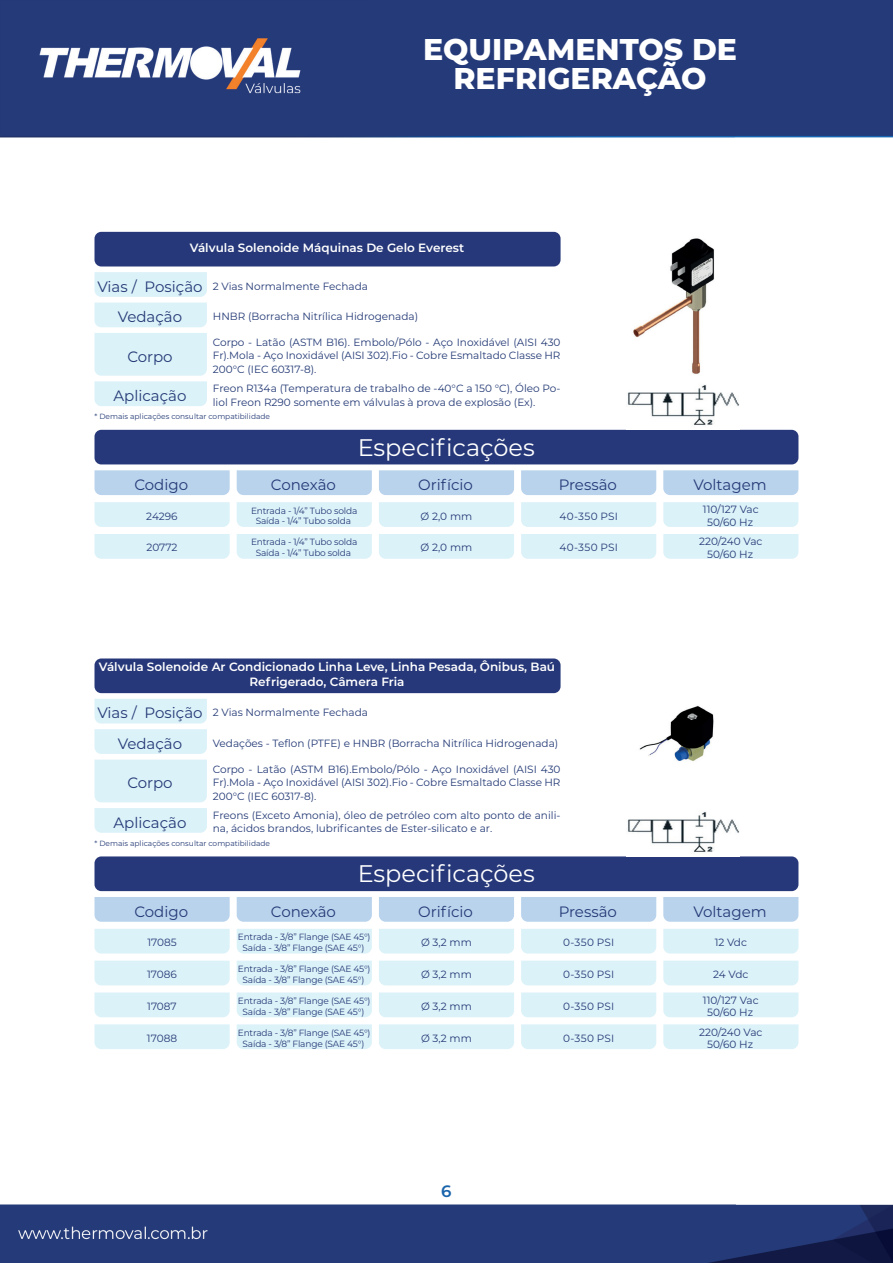
<style>
.page{position:relative;width:893px;height:1263px;background:#fff}
.page>*{position:absolute;margin:0;border:0;box-sizing:border-box;transform-origin:0 0}
.t1{font:800 30px/28.5px "Montserrat";color:#fff;text-align:center}
.t2{font:24px "Montserrat";color:#fff}
.t3{font:600 16.5px "Montserrat";color:#1a64ab}
.t4{font:15px/30.5px "Montserrat";color:#243a76;text-align:center}
.t5{font:600 12px/14.4px "Montserrat";color:#fff;text-align:center}
.t6{font:10.5px/13.5px "Montserrat";color:#243a76;text-align:center}
.t7{font:9px/10.8px "Montserrat";letter-spacing:-.02em;color:#243a76;text-align:center}
.t8{font:7.5px "Montserrat";color:#243a76}
</style>
<div class="page">
<img style="left:0;top:0;width:893px;height:1263px">
<div style="left:94px;top:272px;width:113px;height:25px;background:#dcf2f9"></div>
<div style="left:94px;top:303px;width:113px;height:24px;background:#dcf2f9"></div>
<svg style="left:94px;top:333px;width:113px;height:73px;background:#dff3f9"></svg>
<div style="left:94px;top:232px;width:467px;height:34px;background:#263879;border-radius:7px"></div>
<div style="left:94px;top:430px;width:704px;height:34px;background:#263879;border-radius:7px"></div>
<div style="left:237px;top:470px;width:135px;height:25px;background:#b9d3ed"></div>
<div style="left:95px;top:470px;width:135px;height:25px;background:#b9d3ed"></div>
<div style="left:379px;top:502px;width:135px;height:25px;background:#dcf2f9"></div>
<div style="left:379px;top:534px;width:135px;height:25px;background:#dcf2f9"></div>
<div style="left:663px;top:502px;width:135px;height:25px;background:#dcf2f9"></div>
<div style="left:663px;top:534px;width:135px;height:25px;background:#dcf2f9"></div>
<div style="left:379px;top:470px;width:135px;height:25px;background:#b9d3ed"></div>
<div style="left:663px;top:470px;width:135px;height:25px;background:#b9d3ed"></div>
<div style="left:521px;top:470px;width:135px;height:25px;background:#b9d3ed"></div>
<div style="left:521px;top:502px;width:135px;height:25px;background:#dcf2f9"></div>
<div style="left:521px;top:534px;width:135px;height:25px;background:#dcf2f9"></div>
<img style="left:599px;top:236px;width:176px;height:140px">
<div style="left:237px;top:502px;width:135px;height:25px;background:#dcf2f9"></div>
<div style="left:237px;top:534px;width:135px;height:25px;background:#dcf2f9"></div>
<div style="left:94px;top:502px;width:136px;height:25px;background:#dcf2f9"></div>
<div style="left:94px;top:534px;width:136px;height:25px;background:#dcf2f9"></div>
<img style="left:626px;top:376px;width:114px;height:54px">
<div style="left:94px;top:699px;width:113px;height:24px;background:#dcf2f9"></div>
<div style="left:94px;top:729px;width:113px;height:25px;background:#dcf2f9"></div>
<div style="left:94px;top:760px;width:113px;height:42px;background:#dcf2f9"></div>
<div style="left:95px;top:808px;width:112px;height:25px;background:#dcf2f9"></div>
<div style="left:94px;top:658px;width:467px;height:35px;background:#263879;border-radius:7px"></div>
<div style="left:94px;top:856px;width:704px;height:35px;background:#263879;border-radius:7px"></div>
<div style="left:237px;top:897px;width:135px;height:25px;background:#b9d3ed"></div>
<div style="left:95px;top:897px;width:135px;height:25px;background:#b9d3ed"></div>
<div style="left:379px;top:929px;width:135px;height:24px;background:#dcf2f9"></div>
<div style="left:379px;top:992px;width:135px;height:25px;background:#dcf2f9"></div>
<div style="left:379px;top:961px;width:135px;height:24px;background:#dcf2f9"></div>
<div style="left:379px;top:1024px;width:135px;height:25px;background:#dcf2f9"></div>
<div style="left:663px;top:929px;width:135px;height:24px;background:#dcf2f9"></div>
<div style="left:663px;top:992px;width:135px;height:25px;background:#dcf2f9"></div>
<div style="left:663px;top:961px;width:135px;height:24px;background:#dcf2f9"></div>
<div style="left:663px;top:1024px;width:135px;height:25px;background:#dcf2f9"></div>
<div style="left:379px;top:897px;width:135px;height:25px;background:#b9d3ed"></div>
<div style="left:663px;top:897px;width:135px;height:25px;background:#b9d3ed"></div>
<div style="left:521px;top:897px;width:135px;height:25px;background:#b9d3ed"></div>
<div style="left:521px;top:929px;width:135px;height:24px;background:#dcf2f9"></div>
<div style="left:521px;top:992px;width:135px;height:25px;background:#dcf2f9"></div>
<div style="left:521px;top:961px;width:135px;height:24px;background:#dcf2f9"></div>
<div style="left:521px;top:1024px;width:135px;height:25px;background:#dcf2f9"></div>
<img style="left:587px;top:658px;width:192px;height:144px">
<div style="left:237px;top:929px;width:135px;height:24px;background:#dcf2f9"></div>
<div style="left:237px;top:992px;width:135px;height:25px;background:#dcf2f9"></div>
<div style="left:237px;top:961px;width:135px;height:24px;background:#dcf2f9"></div>
<div style="left:237px;top:1024px;width:135px;height:25px;background:#dcf2f9"></div>
<div style="left:94px;top:929px;width:136px;height:24px;background:#dcf2f9"></div>
<div style="left:94px;top:992px;width:136px;height:25px;background:#dcf2f9"></div>
<div style="left:94px;top:961px;width:136px;height:24px;background:#dcf2f9"></div>
<div style="left:94px;top:1024px;width:136px;height:25px;background:#dcf2f9"></div>
<img style="left:626px;top:802px;width:114px;height:54px">
<h1 class="t1" style="left:423px;top:34px;width:315px">EQUIPAMENTOS DE<br>REFRIGERAÇÃO</h1>
<p class="t5" style="left:190px;top:240px;width:276px">Válvula Solenoide Máquinas De Gelo Everest</p>
<h3 class="t4" style="left:97px;top:271px;width:107px">Vias / Posição<br>Vedação</h3>
<h3 class="t4" style="left:127px;top:340px;width:47px">Corpo</h3>
<h3 class="t4" style="left:113px;top:380px;width:75px">Aplicação</h3>
<p class="t6" style="left:213px;top:279px;width:157px">2 Vias Normalmente Fechada</p>
<p class="t6" style="left:213px;top:309px;width:207px">HNBR (Borracha Nitrílica Hidrogenada)</p>
<p class="t6" style="left:213px;top:335px;width:349px;text-align:justify">Corpo - Latão (ASTM B16). Embolo/Pólo - Aço Inoxidável (AISI 430<br>Fr).Mola - Aço Inoxidável (AISI 302).Fio - Cobre Esmaltado Classe HR 200°C (IEC 60317-8).</p>
<p class="t6" style="left:213px;top:381px;width:349px;text-align:left">Freon R134a (Temperatura de trabalho de -40°C a 150 °C), Óleo Po&shy;liol Freon R290 somente em válvulas à prova de explosão (Ex).</p>
<p class="t8" style="left:95px;top:411px;width:177px">* Demais aplicações consultar compatibilidade</p>
<h2 class="t2" style="left:358px;top:431px;width:179px">Especificações</h2>
<h3 class="t4" style="left:134px;top:469px;width:55px">Codigo</h3>
<h3 class="t4" style="left:271px;top:469px;width:67px">Conexão</h3>
<p class="t6" style="left:146px;top:509px;width:33px">24296</p>
<p class="t6" style="left:146px;top:541px;width:33px">20772</p>
<p class="t7" style="left:251px;top:505px;width:108px">Entrada - 1/4” Tubo solda<br>Saída - 1/4” Tubo solda</p>
<p class="t7" style="left:251px;top:536px;width:108px">Entrada - 1/4” Tubo solda<br>Saída - 1/4” Tubo solda</p>
<h3 class="t4" style="left:418px;top:469px;width:56px">Orifício</h3>
<h3 class="t4" style="left:559px;top:469px;width:60px">Pressão</h3>
<h3 class="t4" style="left:693px;top:469px;width:75px">Voltagem</h3>
<p class="t6" style="left:559px;top:509px;width:60px">40-350 PSI</p>
<p class="t6" style="left:559px;top:541px;width:60px">40-350 PSI</p>
<p class="t6" style="left:703px;top:503px;width:57px;line-height:12.6px">110/127 Vac<br>50/60 Hz</p>
<p class="t6" style="left:699px;top:535px;width:65px;line-height:12.6px">220/240 Vac<br>50/60 Hz</p>
<p class="t6" style="left:421px;top:509px;width:53px">Ø 2,0 mm</p>
<p class="t6" style="left:421px;top:541px;width:53px">Ø 2,0 mm</p>
<p class="t5" style="left:99px;top:659px;width:458px">Válvula Solenoide Ar Condicionado Linha Leve, Linha Pesada, Ônibus, Baú<br>Refrigerado, Câmera Fria</p>
<h3 class="t4" style="left:97px;top:697px;width:107px">Vias / Posição<br>Vedação</h3>
<h3 class="t4" style="left:127px;top:767px;width:47px">Corpo</h3>
<h3 class="t4" style="left:113px;top:806px;width:75px">Aplicação</h3>
<p class="t6" style="left:213px;top:705px;width:157px">2 Vias Normalmente Fechada</p>
<p class="t6" style="left:213px;top:736px;width:347px">Vedações - Teflon (PTFE) e HNBR (Borracha Nitrílica Hidrogenada)</p>
<p class="t6" style="left:213px;top:762px;width:349px;text-align:justify">Corpo - Latão (ASTM B16).Embolo/Pólo - Aço Inoxidável (AISI 430<br>Fr).Mola - Aço Inoxidável (AISI 302).Fio - Cobre Esmaltado Classe HR 200°C (IEC 60317-8).</p>
<p class="t6" style="left:213px;top:808px;width:349px;text-align:left">Freons (Exceto Amonia), óleo de petróleo com alto ponto de anili&shy;na, ácidos brandos, lubrificantes de Ester-silicato e ar.</p>
<p class="t8" style="left:95px;top:838px;width:177px">* Demais aplicações consultar compatibilidade</p>
<h2 class="t2" style="left:358px;top:857px;width:179px">Especificações</h2>
<h3 class="t4" style="left:134px;top:895px;width:55px">Codigo</h3>
<h3 class="t4" style="left:271px;top:895px;width:67px">Conexão</h3>
<p class="t6" style="left:147px;top:935px;width:31px">17085</p>
<p class="t7" style="left:238px;top:931px;width:134px">Entrada - 3/8” Flange (SAE 45°)<br>Saída - 3/8” Flange (SAE 45°)</p>
<h3 class="t4" style="left:418px;top:895px;width:56px">Orifício</h3>
<h3 class="t4" style="left:559px;top:895px;width:60px">Pressão</h3>
<h3 class="t4" style="left:693px;top:895px;width:75px">Voltagem</h3>
<p class="t6" style="left:563px;top:935px;width:53px">0-350 PSI</p>
<p class="t6" style="left:421px;top:935px;width:52px">Ø 3,2 mm</p>
<p class="t6" style="left:715px;top:935px;width:34px">12 Vdc</p>
<p class="t6" style="left:147px;top:967px;width:31px">17086</p>
<p class="t7" style="left:238px;top:963px;width:134px">Entrada - 3/8” Flange (SAE 45°)<br>Saída - 3/8” Flange (SAE 45°)</p>
<p class="t6" style="left:421px;top:967px;width:52px">Ø 3,2 mm</p>
<p class="t6" style="left:563px;top:967px;width:53px">0-350 PSI</p>
<p class="t6" style="left:713px;top:967px;width:37px">24 Vdc</p>
<p class="t6" style="left:147px;top:999px;width:31px">17087</p>
<p class="t7" style="left:238px;top:995px;width:134px">Entrada - 3/8” Flange (SAE 45°)<br>Saída - 3/8” Flange (SAE 45°)</p>
<p class="t6" style="left:421px;top:999px;width:52px">Ø 3,2 mm</p>
<p class="t6" style="left:563px;top:999px;width:53px">0-350 PSI</p>
<p class="t6" style="left:703px;top:993px;width:57px;line-height:12.6px">110/127 Vac<br>50/60 Hz</p>
<p class="t6" style="left:147px;top:1031px;width:32px">17088</p>
<p class="t7" style="left:238px;top:1027px;width:134px">Entrada - 3/8” Flange (SAE 45°)<br>Saída - 3/8” Flange (SAE 45°)</p>
<p class="t6" style="left:421px;top:1031px;width:52px">Ø 3,2 mm</p>
<p class="t6" style="left:563px;top:1031px;width:53px">0-350 PSI</p>
<p class="t6" style="left:699px;top:1025px;width:65px;line-height:12.6px">220/240 Vac<br>50/60 Hz</p>
<h3 class="t3" style="left:441px;top:1179px;width:12px">6</h3>
</div>
